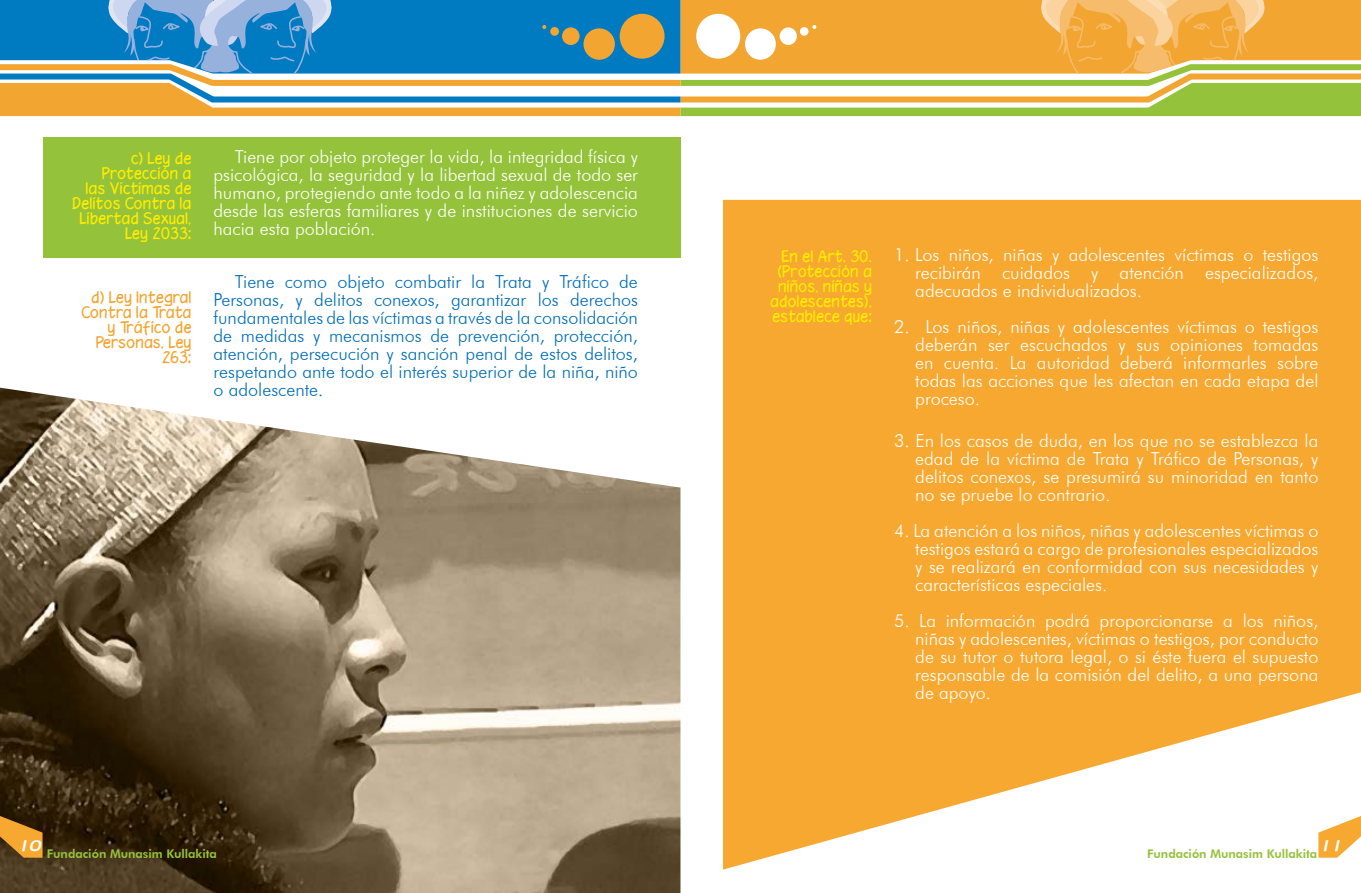
<style>
.page{position:relative;width:1361px;height:893px;background:#fff}
.page>*{position:absolute;margin:0;border:0;box-sizing:border-box;transform-origin:0 0}
.t1{font:300 18px/18px "Futura BT";color:#fff;text-align:justify}
.t2{font:300 18px/18px "Futura BT";color:#006eb7;text-align:justify}
.t3{font:15px/15px "Hooteroll";color:#ffed00;text-align:right}
.t4{font:15px/15px "Hooteroll";color:#f2a531;text-align:right}
.t5{font:15px "Aero Italic SWFTE";color:#fff}
.t6{font:800 12px "Futura BT";color:#95c23b}
</style>
<div class="page">
<svg style="left:0;top:0;width:1361px;height:116px"></svg>
<svg style="left:723px;top:200px;width:638px;height:670px;background:#f8b34a"></svg>
<div style="left:43px;top:137px;width:637px;height:120px;background:#95c23b"></div>
<img style="left:0;top:388px;width:680px;height:505px">
<svg style="left:1318px;top:816px;width:43px;height:42px"></svg>
<svg style="left:0;top:813px;width:43px;height:45px;background:#a87221"></svg>
<p class="t3" style="left:72px;top:151px;width:121px">c) Ley de<br>Protección a<br>las Víctimas de<br>Delitos Contra la<br>Libertad Sexual,<br>Ley 2033:</p>
<p class="t4" style="left:82px;top:290px;width:112px">d) Ley Integral<br>Contra la Trata y Tráfico de<br>Personas, Ley<br>263:</p>
<p class="t1" style="left:213px;top:148px;width:426px;text-indent:21px">Tiene por objeto proteger la vida, la integridad física y psicológica, la seguridad y la libertad sexual de todo ser humano, protegiendo ante todo a la niñez y adolescencia desde las esferas familiares y de instituciones de servicio hacia esta población.</p>
<p class="t2" style="left:213px;top:272px;width:426px;text-indent:21px">Tiene como objeto combatir la Trata y Tráfico de Personas, y delitos conexos, garantizar los derechos fundamentales de las víctimas a través de la consolidación de medidas y mecanismos de prevención, protección, atención, persecución y sanción penal de estos delitos, respetando ante todo el interés superior de la niña, niño o adolescente.</p>
<p class="t5" style="left:18px;top:837px;width:25px">10</p>
<p class="t6" style="left:47px;top:846px;width:172px">Fundación Munasim Kullakita</p>
<p class="t3" style="left:771px;top:249px;width:103px">En el Art. 30. (Protección a niños, niñas y adolescentes), establece que:</p>
<p class="t1" style="left:915px;top:246px;width:405px;text-indent:-21px">1. Los niños, niñas y adolescentes víctimas o testigos recibirán cuidados y atención especializados, adecuados e individualizados.</p>
<p class="t1" style="left:915px;top:318px;width:405px;text-indent:-21px">2. Los niños, niñas y adolescentes víctimas o testigos deberán ser escuchados y sus opiniones tomadas en cuenta. La autoridad deberá informarles sobre todas las acciones que les afectan en cada etapa del proceso.</p>
<p class="t1" style="left:915px;top:431px;width:405px;text-indent:-21px">3. En los casos de duda, en los que no se establezca la edad de la víctima de Trata y Tráfico de Personas, y delitos conexos, se presumirá su minoridad en tanto no se pruebe lo contrario.</p>
<p class="t1" style="left:915px;top:521px;width:405px;text-indent:-21px">4. La atención a los niños, niñas y adolescentes víctimas o testigos estará a cargo de profesionales especializados y se realizará en conformidad con sus necesidades y características especiales.</p>
<p class="t1" style="left:915px;top:611px;width:405px;text-indent:-21px">5. La información podrá proporcionarse a los niños, niñas y adolescentes, víctimas o testigos, por conducto de su tutor o tutora legal, o si éste fuera el supuesto responsable de la comisión del delito, a una persona de apoyo.</p>
<p class="t6" style="left:1147px;top:846px;width:198px">Fundación Munasim Kullakita <sup>11</sup></p>
</div>
